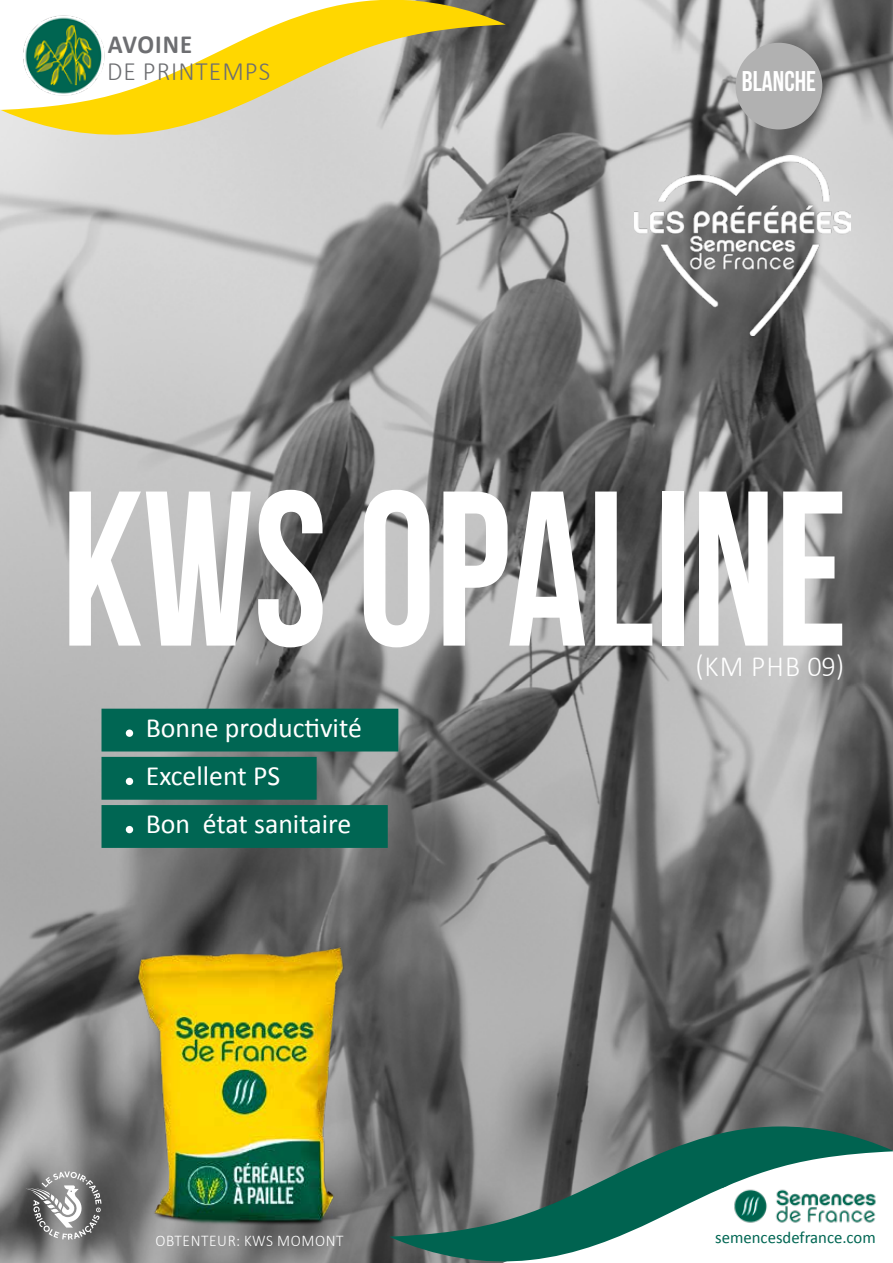
<style>
.page{position:relative;width:893px;height:1263px;background:#fff}
.page>*{position:absolute;margin:0;border:0;box-sizing:border-box;transform-origin:0 0}
.t1{font:220.05px "Bebas Neue";color:#fff;scale:.89 1}
.t2{font:300 29.4px "Calibri";letter-spacing:.04em;color:#fff;scale:.96 1}
.t3{font:28.5px "Bebas Neue";color:#fff;scale:.94 1}
.t4{font:27.9px/48.2px "Calibri";color:#fff}
.t5{font:300 26.4px "Calibri";letter-spacing:.04em;color:#6d6e71;scale:.96 1}
.t6{font:700 26.25px "Calibri";letter-spacing:.04em;color:#6d6e71;scale:.94 1}
.t7{font:16.8px "Calibri";color:#006653}
.t8{font:300 16.35px "Calibri";letter-spacing:.04em;color:#fff;scale:.94 1}
</style>
<div class="page">
<img style="left:0;top:0;width:893px;height:1263px">
<svg style="left:389px;top:1126px;width:504px;height:137px"></svg>
<svg style="left:722px;top:1185px;width:6px;height:3px"></svg>
<svg style="left:26px;top:1171px;width:76px;height:69px;background:#8a8a8a"></svg>
<img style="left:129px;top:936px;width:271px;height:307px">
<div style="left:735px;top:43px;width:87px;height:86px;background:#b1b1b1;border-radius:50%"></div>
<div style="left:102px;top:709px;width:296px;height:42px;background:#006653"></div>
<div style="left:102px;top:757px;width:215px;height:43px;background:#006653"></div>
<div style="left:102px;top:805px;width:286px;height:43px;background:#006653"></div>
<div style="left:126px;top:729px;width:7px;height:8px;background:#fff;border-radius:50%"></div>
<div style="left:126px;top:778px;width:7px;height:7px;background:#fff;border-radius:50%"></div>
<div style="left:126px;top:826px;width:7px;height:7px;background:#fff;border-radius:50%"></div>
<svg style="left:1px;top:0;width:505px;height:138px"></svg>
<img style="left:19px;top:0;width:92px;height:108px">
<img style="left:635px;top:156px;width:215px;height:180px">
<p class="t6" style="left:108px;top:28px;width:91px">AVOINE</p>
<p class="t5" style="left:107px;top:55px;width:171px">DE PRINTEMPS</p>
<p class="t3" style="left:742px;top:66px;width:80px">BLANCHE</p>
<h1 class="t1" style="left:61px;top:449px;width:885px">KWS OPALINE</h1>
<p class="t2" style="left:695px;top:648px;width:157px">(KM PHB 09)</p>
<p class="t4" style="left:146px;top:704px;width:218px">Bonne productivité<br>Excellent PS<br>Bon état sanitaire</p>
<p class="t8" style="left:155px;top:1230px;width:202px">OBTENTEUR: KWS MOMONT</p>
<p class="t7" style="left:715px;top:1227px;width:162px">semencesdefrance.com</p>
</div>
